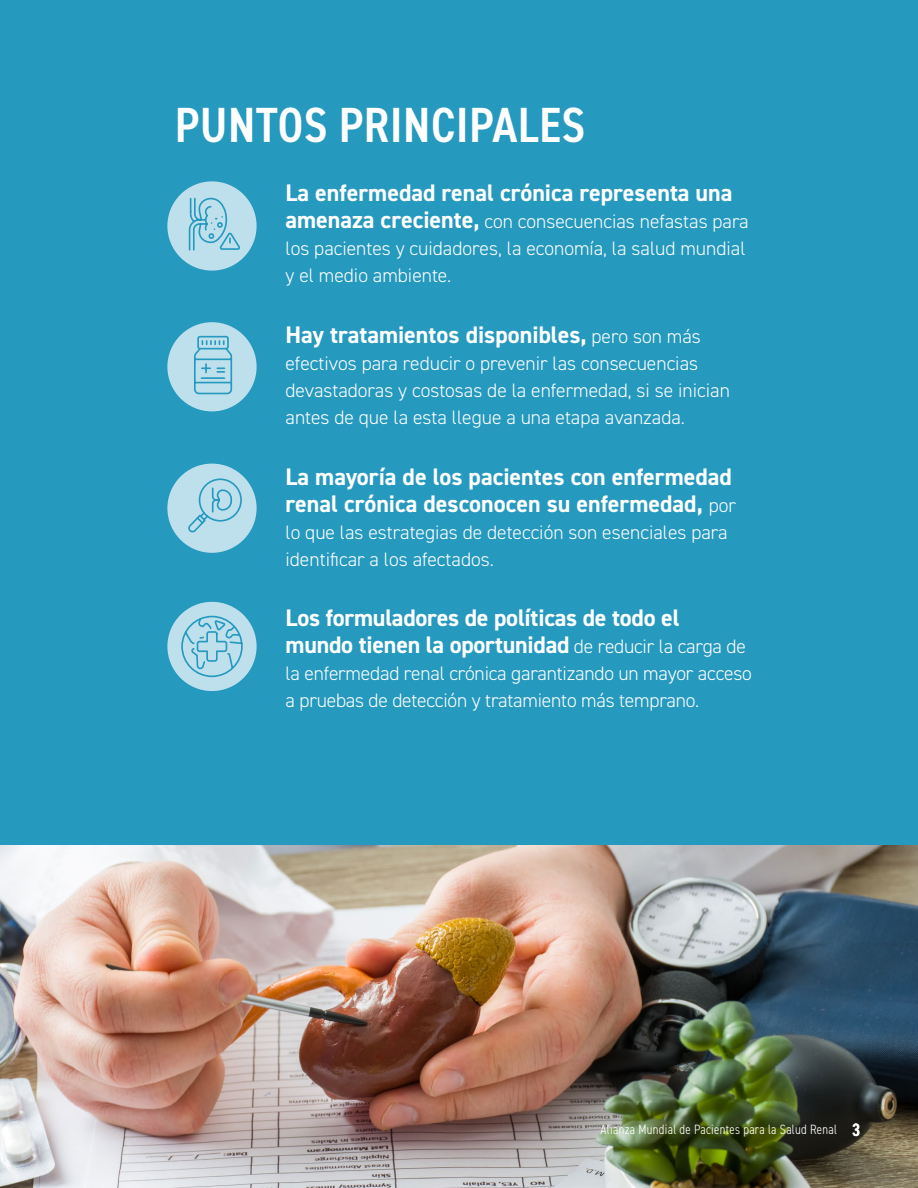
<style>
.page{position:relative;width:918px;height:1188px;background:#fff}
.page>*{position:absolute;margin:0;border:0;box-sizing:border-box;transform-origin:0 0}
.t1{font:600 condensed 49.5px "DIN2014";letter-spacing:.01em;color:#fff}
.t2{font:700 24px/27px "DIN2014";color:#fff}
.t3{font:300 19.5px/27px "DIN2014";color:#fff}
.t4{font:300 condensed 13.5px "DIN2014";letter-spacing:.025em;color:#fff}
.s1{font-weight:700;font-size:24px}
.s2{font-weight:300;font-size:19.5px}
.s3{font-weight:600;font-size:18px}
</style>
<div class="page">
<img style="left:0;top:845px;width:918px;height:343px">
<div style="left:0;top:0;width:918px;height:845px;background:#2699bf"></div>
<div style="left:167px;top:181px;width:90px;height:90px;background:#bee0ec;border-radius:50%"></div>
<div style="left:166px;top:180px;width:92px;height:92px;border:2px solid #2699bf;border-radius:50%"></div>
<div style="left:167px;top:321px;width:90px;height:91px;background:#bee0ec;border-radius:50%"></div>
<div style="left:166px;top:321px;width:92px;height:92px;border:2px solid #2699bf;border-radius:50%"></div>
<div style="left:167px;top:463px;width:90px;height:91px;background:#bee0ec;border-radius:50%"></div>
<div style="left:166px;top:462px;width:92px;height:92px;border:2px solid #2699bf;border-radius:50%"></div>
<div style="left:167px;top:601px;width:90px;height:91px;background:#bee0ec;border-radius:50%"></div>
<div style="left:166px;top:600px;width:92px;height:93px;border:2px solid #2699bf;border-radius:50%"></div>
<svg style="left:180px;top:615px;width:64px;height:63px"></svg>
<svg style="left:188px;top:197px;width:53px;height:54px"></svg>
<svg style="left:194px;top:335px;width:39px;height:60px"></svg>
<svg style="left:188px;top:478px;width:54px;height:55px"></svg>
<h1 class="t1" style="left:175px;top:92px;width:412px">PUNTOS PRINCIPALES</h1>
<p class="t2" style="left:286px;top:179px;width:448px">La enfermedad renal crónica representa una</p>
<p class="t3" style="left:286px;top:208px;width:465px"><span class="s1">amenaza creciente,</span> con consecuencias nefastas para los pacientes y cuidadores, la economía, la salud mundial y el medio ambiente.</p>
<p class="t2" style="left:286px;top:321px;width:417px">Hay tratamientos disponibles, <span class="s2">pero son más</span></p>
<p class="t3" style="left:286px;top:350px;width:446px">efectivos para reducir o prevenir las consecuencias devastadoras y costosas de la enfermedad, si se inician antes de que la esta llegue a una etapa avanzada.</p>
<p class="t2" style="left:286px;top:463px;width:452px">La mayoría de los pacientes con enfermedad renal crónica desconocen su enfermedad, <span class="s2">por</span></p>
<p class="t3" style="left:286px;top:519px;width:444px">lo que las estrategias de detección son esenciales para identificar a los afectados.</p>
<p class="t2" style="left:286px;top:604px;width:462px">Los formuladores de políticas de todo el mundo tienen la oportunidad <span class="s2">de reducir la carga de</span></p>
<p class="t3" style="left:286px;top:660px;width:468px">la enfermedad renal crónica garantizando un mayor acceso a pruebas de detección y tratamiento más temprano.</p>
<p class="t4" style="left:601px;top:1121px;width:261px">Alianza Mundial de Pacientes para la Salud Renal <span class="s3">3</span></p>
</div>
